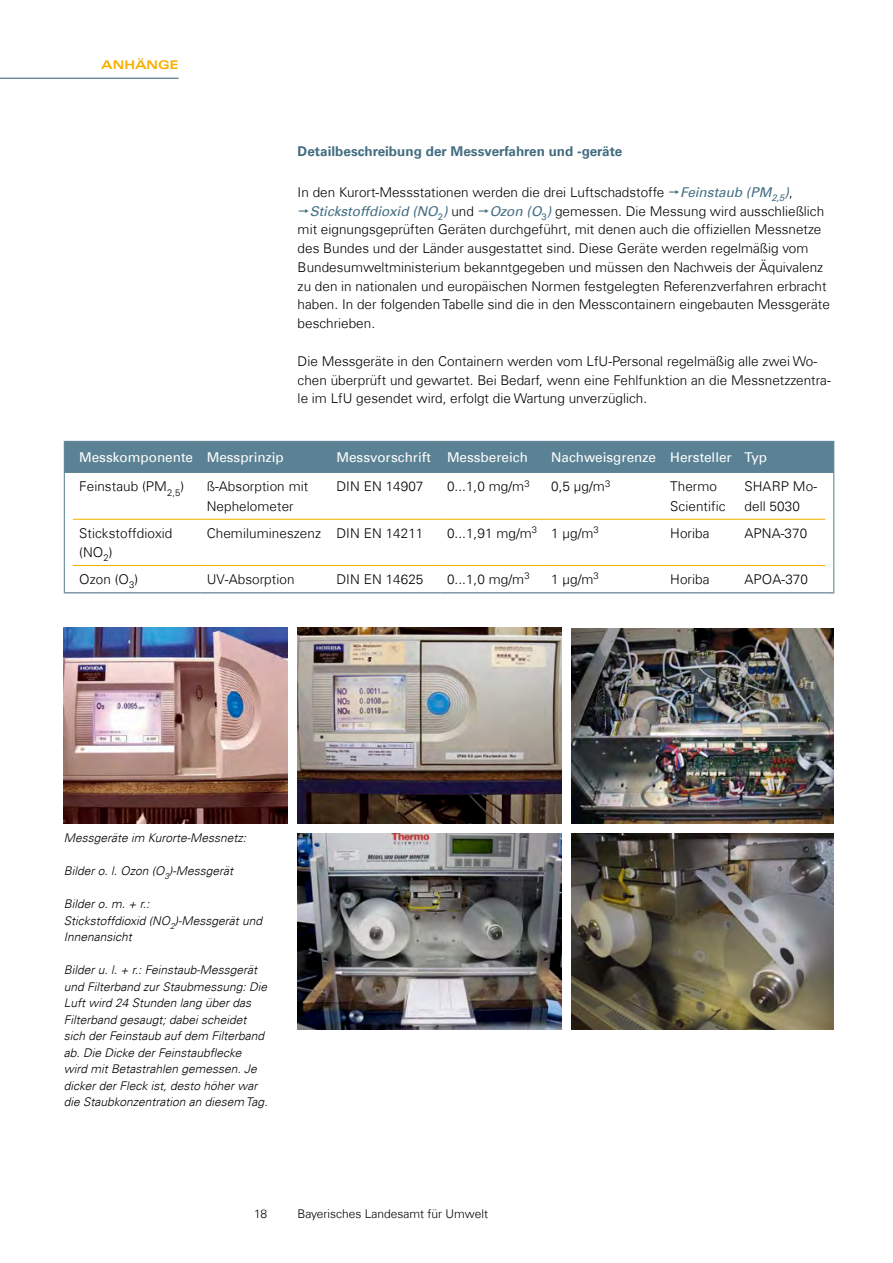
<style>
.page{position:relative;width:893px;height:1263px;background:#fff}
.page>*{position:absolute;margin:0;border:0;box-sizing:border-box;transform-origin:0 0}
.Fließ_Einzug{font:300 13.5px/18.8px "Univers Com 45";color:#000}
.Tabellen_Text_9p{font:300 13.5px/19.5px "Univers Com 45";letter-spacing:.005em;color:#000}
.Tabellenkopf{font:13.5px "Univers Com 55 Roman";color:#fff}
.HL3{font:700 13.5px "Univers Com 65";color:#426d81}
.t1{font:italic 300 12px/16.5px "Univers Com 45";color:#000}
.t2{font:300 12px "Univers Com 45";color:#000}
.t3{font:12px "Univers Com 63 Bold Ext";color:#f8b000}
.s1{font-family:"Univers Com 55";font-weight:400;font-style:italic;color:#426d81}
</style>
<div class="page">
<hr style="left:73px;top:519px;width:127px;height:1px;background:#f8b000">
<hr style="left:200px;top:519px;width:130px;height:1px;background:#f8b000">
<hr style="left:330px;top:519px;width:111px;height:1px;background:#f8b000">
<hr style="left:441px;top:519px;width:104px;height:1px;background:#f8b000">
<hr style="left:545px;top:519px;width:119px;height:1px;background:#f8b000">
<hr style="left:664px;top:519px;width:74px;height:1px;background:#f8b000">
<hr style="left:738px;top:519px;width:87px;height:1px;background:#f8b000">
<hr style="left:73px;top:565px;width:127px;height:1px;background:#f8b000">
<hr style="left:200px;top:565px;width:130px;height:1px;background:#f8b000">
<hr style="left:330px;top:565px;width:111px;height:1px;background:#f8b000">
<hr style="left:441px;top:565px;width:104px;height:1px;background:#f8b000">
<hr style="left:545px;top:565px;width:119px;height:1px;background:#f8b000">
<hr style="left:664px;top:565px;width:74px;height:1px;background:#f8b000">
<hr style="left:738px;top:565px;width:87px;height:1px;background:#f8b000">
<div style="left:64px;top:441px;width:770px;height:32px;background:#5b8294"></div>
<hr style="left:833px;top:442px;width:1px;height:31px;background:#5b8294">
<hr style="left:64px;top:473px;width:1px;height:46px;background:#5b8294">
<hr style="left:833px;top:473px;width:1px;height:46px;background:#5b8294">
<hr style="left:64px;top:519px;width:1px;height:46px;background:#5b8294">
<hr style="left:833px;top:519px;width:1px;height:46px;background:#5b8294">
<svg style="left:64px;top:565px;width:9px;height:28px"></svg>
<hr style="left:73px;top:592px;width:127px;height:1px;background:#426d81">
<hr style="left:200px;top:592px;width:130px;height:1px;background:#426d81">
<hr style="left:330px;top:592px;width:111px;height:1px;background:#426d81">
<hr style="left:441px;top:592px;width:104px;height:1px;background:#426d81">
<hr style="left:545px;top:592px;width:119px;height:1px;background:#426d81">
<hr style="left:664px;top:592px;width:74px;height:1px;background:#426d81">
<hr style="left:738px;top:592px;width:87px;height:1px;background:#426d81">
<svg style="left:825px;top:565px;width:9px;height:28px"></svg>
<img style="left:64px;top:628px;width:223px;height:195px">
<img style="left:298px;top:628px;width:263px;height:195px">
<img style="left:572px;top:628px;width:261px;height:195px">
<img style="left:298px;top:834px;width:263px;height:196px">
<img style="left:572px;top:834px;width:261px;height:196px">
<hr style="left:0;top:78px;width:179px;height:1px;background:#426d81">
<p class="t3" style="left:101px;top:58px;width:79px">ANHÄNGE</p>
<h3 class="HL3" style="left:298px;top:143px;width:326px">Detailbeschreibung der Messverfahren und -geräte</h3>
<p class="Fließ_Einzug" style="left:298px;top:183px;width:497px">In den Kurort-Messstationen werden die drei Luftschadstoffe <span class="s1">Feinstaub (PM</span><sub>2,5</sub><span class="s1">)</span>,</p>
<p class="Fließ_Einzug" style="left:310px;top:202px;width:516px"><span class="s1">Stickstoffdioxid (NO</span><sub>2</sub><span class="s1">)</span> und <span class="s1">Ozon (O</span><sub>3</sub><span class="s1">)</span> gemessen. Die Messung wird ausschließlich</p>
<p class="Fließ_Einzug" style="left:298px;top:220px;width:525px">mit eignungsgeprüften Geräten durchgeführt, mit denen auch die offiziellen Messnetze</p>
<p class="Fließ_Einzug" style="left:298px;top:239px;width:512px">des Bundes und der Länder ausgestattet sind. Diese Geräte werden regelmäßig vom</p>
<p class="Fließ_Einzug" style="left:298px;top:258px;width:527px">Bundesumweltministerium bekanntgegeben und müssen den Nachweis der Äquivalenz</p>
<p class="Fließ_Einzug" style="left:298px;top:277px;width:530px">zu den in nationalen und europäischen Normen festgelegten Referenzverfahren erbracht</p>
<p class="Fließ_Einzug" style="left:298px;top:295px;width:534px">haben. In der folgenden Tabelle sind die in den Messcontainern eingebauten Messgeräte</p>
<p class="Fließ_Einzug" style="left:298px;top:314px;width:79px">beschrieben.</p>
<p class="Fließ_Einzug" style="left:298px;top:352px;width:535px">Die Messgeräte in den Containern werden vom LfU-Personal regelmäßig alle zwei Wo&shy;chen überprüft und gewartet. Bei Bedarf, wenn eine Fehlfunktion an die Messnetzzentra&shy;le im LfU gesendet wird, erfolgt die Wartung unverzüglich.</p>
<p class="Tabellenkopf" style="left:79px;top:449px;width:115px">Messkomponente</p>
<p class="Tabellenkopf" style="left:207px;top:449px;width:79px">Messprinzip</p>
<p class="Tabellenkopf" style="left:336px;top:449px;width:96px">Messvorschrift</p>
<p class="Tabellenkopf" style="left:447px;top:449px;width:82px">Messbereich</p>
<p class="Tabellenkopf" style="left:551px;top:449px;width:106px">Nachweisgrenze</p>
<p class="Tabellenkopf" style="left:670px;top:449px;width:63px">Hersteller</p>
<p class="Tabellenkopf" style="left:744px;top:449px;width:24px">Typ</p>
<p class="Tabellen_Text_9p" style="left:79px;top:477px;width:106px">Feinstaub (PM<sub>2,5</sub>)</p>
<p class="Tabellen_Text_9p" style="left:207px;top:477px;width:103px">ß-Absorption mit<br>Nephelometer</p>
<p class="Tabellen_Text_9p" style="left:336px;top:477px;width:89px">DIN EN 14907</p>
<p class="Tabellen_Text_9p" style="left:447px;top:477px;width:84px">0...1,0 mg/m<sup>3</sup></p>
<p class="Tabellen_Text_9p" style="left:551px;top:477px;width:61px">0,5 µg/m<sup>3</sup></p>
<p class="Tabellen_Text_9p" style="left:670px;top:477px;width:57px">Thermo<br>Scientific</p>
<p class="Tabellen_Text_9p" style="left:744px;top:477px;width:74px">SHARP Mo&shy;dell 5030</p>
<p class="Tabellen_Text_9p" style="left:79px;top:523px;width:95px">Stickstoffdioxid (NO<sub>2</sub>)</p>
<p class="Tabellen_Text_9p" style="left:207px;top:523px;width:116px">Chemilumineszenz</p>
<p class="Tabellen_Text_9p" style="left:336px;top:523px;width:89px">DIN EN 14211</p>
<p class="Tabellen_Text_9p" style="left:447px;top:523px;width:92px">0...1,91 mg/m<sup>3</sup></p>
<p class="Tabellen_Text_9p" style="left:551px;top:523px;width:49px">1 µg/m<sup>3</sup></p>
<p class="Tabellen_Text_9p" style="left:670px;top:523px;width:41px">Horiba</p>
<p class="Tabellen_Text_9p" style="left:744px;top:523px;width:64px">APNA-370</p>
<p class="Tabellen_Text_9p" style="left:79px;top:569px;width:61px">Ozon (O<sub>3</sub>)</p>
<p class="Tabellen_Text_9p" style="left:207px;top:569px;width:89px">UV-Absorption</p>
<p class="Tabellen_Text_9p" style="left:336px;top:569px;width:89px">DIN EN 14625</p>
<p class="Tabellen_Text_9p" style="left:447px;top:569px;width:84px">0...1,0 mg/m<sup>3</sup></p>
<p class="Tabellen_Text_9p" style="left:551px;top:569px;width:49px">1 µg/m<sup>3</sup></p>
<p class="Tabellen_Text_9p" style="left:670px;top:569px;width:41px">Horiba</p>
<p class="Tabellen_Text_9p" style="left:744px;top:569px;width:65px">APOA-370</p>
<p class="t1" style="left:64px;top:830px;width:184px">Messgeräte im Kurorte-Messnetz:</p>
<p class="t1" style="left:64px;top:863px;width:171px">Bilder o. l. Ozon (O<sub>3</sub>)-Messgerät</p>
<p class="t1" style="left:64px;top:896px;width:200px">Bilder o. m. + r.:<br>Stickstoffdioxid (NO<sub>2</sub>)-Messgerät und<br>Innenansicht</p>
<p class="t1" style="left:64px;top:962px;width:205px">Bilder u. l. + r.: Feinstaub-Messgerät und Filterband zur Staubmessung: Die Luft wird 24 Stunden lang über das Filterband gesaugt; dabei scheidet sich der Feinstaub auf dem Filterband ab. Die Dicke der Feinstaubflecke wird mit Betastrahlen gemessen. Je dicker der Fleck ist, desto höher war die Staubkonzentration an diesem Tag.</p>
<p class="t2" style="left:254px;top:1207px;width:14px">18</p>
<p class="t2" style="left:298px;top:1207px;width:192px">Bayerisches Landesamt für Umwelt</p>
</div>
